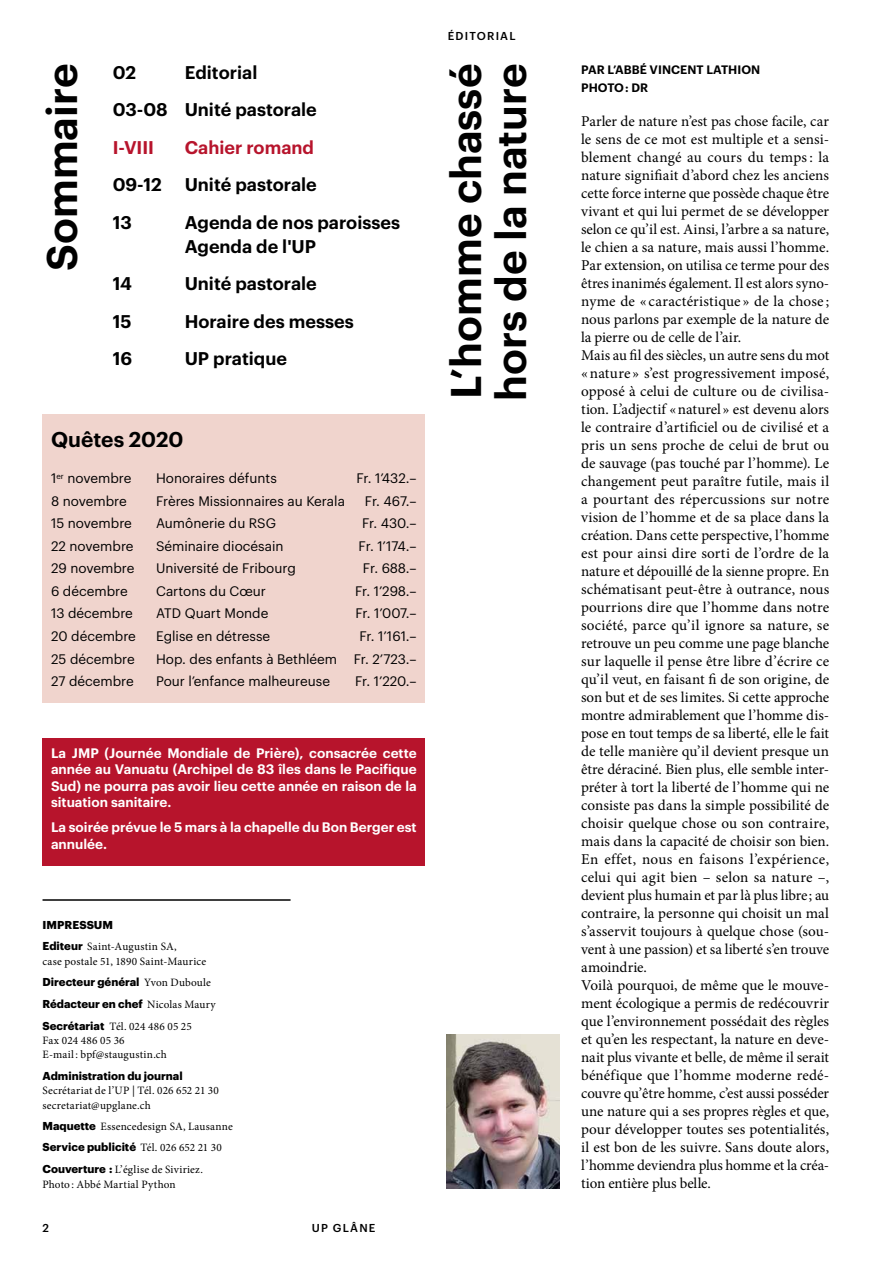
<style>
.page{position:relative;width:893px;height:1263px;background:#fff}
.page>*{position:absolute;margin:0;border:0;box-sizing:border-box;transform-origin:0 0}
.t1{font:600 42px/45px "Graphik";color:#000}
.t2{font:600 21px "Graphik";color:#000}
.t3{font:600 18px/37.5px "Graphik";color:#000}
.t4{font:600 18px "Graphik";color:#b7142c}
.t5{font:15px/18px "Minion Pro";color:#000}
.t6{font:13.5px "Graphik";color:#000}
.t7{font:600 13.5px/16.5px "Graphik";color:#fff;text-align:justify}
.t8{font:600 12px/18px "Graphik";letter-spacing:.005em;color:#000}
.t9{font:11.25px/14.2px "Minion Pro";letter-spacing:.02em;color:#000}
.t10{font:700 11.25px/21.8px "Graphik";color:#000}
.t11{font:500 11.25px "Graphik";letter-spacing:.105em;color:#000}
.s1{font-family:"Graphik";font-weight:700}
.s2{font-family:"Minion Pro";font-weight:400}
</style>
<div class="page">
<hr style="left:43px;top:899px;width:248px;height:2px;background:#000">
<div style="left:43px;top:414px;width:382px;height:288px;background:#f0d4cd"></div>
<img style="left:446px;top:1035px;width:114px;height:153px">
<div style="left:43px;top:738px;width:382px;height:128px;background:#b7142c"></div>
<p class="t3" style="left:113px;top:52px;width:206px;text-indent:72px">Editorial<br>03-08 Unité pastorale</p>
<p class="t4" style="left:113px;top:133px;width:43px">I-VIII</p>
<p class="t4" style="left:185px;top:133px;width:131px">Cahier romand</p>
<p class="t3" style="left:113px;top:164px;width:51px">09-12</p>
<p class="t3" style="left:185px;top:164px;width:134px">Unité pastorale</p>
<p class="t3" style="left:113px;top:202px;width:21px">13</p>
<p class="t3" style="left:185px;top:208px;width:217px;line-height:24px">Agenda de nos paroisses<br>Agenda de l'UP</p>
<p class="t3" style="left:113px;top:263px;width:21px">14</p>
<p class="t3" style="left:185px;top:263px;width:134px">Unité pastorale</p>
<p class="t3" style="left:113px;top:301px;width:20px">15</p>
<p class="t3" style="left:185px;top:301px;width:171px">Horaire des messes</p>
<p class="t3" style="left:113px;top:338px;width:21px">16</p>
<p class="t3" style="left:185px;top:338px;width:104px">UP pratique</p>
<h1 class="t1" style="left:36px;top:271px;width:209px;rotate:-90deg">Sommaire</h1>
<p class="t3" style="left:113px;top:52px;width:25px">02</p>
<h2 class="t2" style="left:51px;top:424px;width:134px">Quêtes 2020</h2>
<p class="t6" style="left:51px;top:468px;width:82px">1<sup>er</sup> novembre</p>
<p class="t6" style="left:156px;top:468px;width:122px">Honoraires défunts</p>
<p class="t6" style="left:356px;top:468px;width:62px">Fr. 1’432.–</p>
<p class="t6" style="left:51px;top:491px;width:77px">8 novembre</p>
<p class="t6" style="left:156px;top:491px;width:190px">Frères Missionnaires au Kerala</p>
<p class="t6" style="left:365px;top:491px;width:53px">Fr. 467.–</p>
<p class="t6" style="left:51px;top:513px;width:82px">15 novembre</p>
<p class="t6" style="left:156px;top:513px;width:122px">Aumônerie du RSG</p>
<p class="t6" style="left:362px;top:513px;width:56px">Fr. 430.–</p>
<p class="t6" style="left:51px;top:536px;width:84px">22 novembre</p>
<p class="t6" style="left:156px;top:536px;width:129px">Séminaire diocésain</p>
<p class="t6" style="left:359px;top:536px;width:60px">Fr. 1’174.–</p>
<p class="t6" style="left:51px;top:558px;width:85px">29 novembre</p>
<p class="t6" style="left:156px;top:558px;width:141px">Université de Fribourg</p>
<p class="t6" style="left:363px;top:558px;width:55px">Fr. 688.–</p>
<p class="t6" style="left:51px;top:581px;width:78px">6 décembre</p>
<p class="t6" style="left:156px;top:581px;width:111px">Cartons du Cœur</p>
<p class="t6" style="left:355px;top:581px;width:63px">Fr. 1’298.–</p>
<p class="t6" style="left:51px;top:603px;width:83px">13 décembre</p>
<p class="t6" style="left:156px;top:603px;width:114px">ATD Quart Monde</p>
<p class="t6" style="left:355px;top:603px;width:63px">Fr. 1’007.–</p>
<p class="t6" style="left:51px;top:626px;width:86px">20 décembre</p>
<p class="t6" style="left:156px;top:626px;width:116px">Eglise en détresse</p>
<p class="t6" style="left:359px;top:626px;width:59px">Fr. 1’161.–</p>
<p class="t6" style="left:51px;top:648px;width:85px">25 décembre</p>
<p class="t6" style="left:156px;top:648px;width:262px">Hop. des enfants à Bethléem Fr. 2’723.–</p>
<p class="t6" style="left:51px;top:671px;width:84px">27 décembre</p>
<p class="t6" style="left:156px;top:671px;width:175px">Pour l’enfance malheureuse</p>
<p class="t6" style="left:355px;top:671px;width:63px">Fr. 1’220.–</p>
<p class="t7" style="left:51px;top:743px;width:367px">La JMP (Journée Mondiale de Prière), consacrée cette année au Vanuatu (Archipel de 83 îles dans le Pacifique Sud) ne pourra pas avoir lieu cette année en raison de la situation sanitaire.</p>
<p class="t7" style="left:51px;top:818px;width:367px">La soirée prévue le 5 mars à la chapelle du Bon Berger est annulée.</p>
<p class="t10" style="left:43px;top:913px;width:72px">IMPRESSUM</p>
<p class="t9" style="left:43px;top:940px;width:165px"><span class="s1">Editeur</span> Saint-Augustin SA,<br>case postale 51, 1890 Saint-Maurice</p>
<p class="t10" style="left:43px;top:970px;width:175px">Directeur général <span class="s2">Yvon Duboule<br></span>Rédacteur en chef <span class="s2">Nicolas Maury</span></p>
<p class="t9" style="left:43px;top:1019px;width:151px"><span class="s1">Secrétariat</span> Tél. 024 486 05 25<br>Fax 024 486 05 36<br>E-mail: bpf@staugustin.ch</p>
<p class="t10" style="left:43px;top:1064px;width:142px">Administration du journal</p>
<p class="t9" style="left:43px;top:1084px;width:178px">Secrétariat de l’UP | Tél. 026 652 21 30 secretariat@upglane.ch</p>
<p class="t9" style="left:43px;top:1120px;width:192px"><span class="s1">Maquette</span> Essencedesign SA, Lausanne</p>
<p class="t10" style="left:43px;top:1135px;width:181px">Service publicité <span class="s2">Tél. 026 652 21 30</span></p>
<p class="t9" style="left:43px;top:1162px;width:162px;line-height:15px"><span class="s1">Couverture :</span> L’église de Siviriez.<br>Photo: Abbé Martial Python</p>
<p class="t11" style="left:43px;top:1219px;width:8px">2</p>
<p class="t11" style="left:312px;top:1219px;width:65px">UP GLÂNE</p>
<p class="t11" style="left:448px;top:27px;width:69px">ÉDITORIAL</p>
<h1 class="t1" style="left:440px;top:401px;width:339px;rotate:-90deg">L’homme chassé hors de la nature</h1>
<p class="t8" style="left:581px;top:59px;width:181px">PAR L’ABBÉ VINCENT LATHION<br>PHOTO : DR</p>
<p class="t5" style="left:581px;top:112px;width:250px">Parler de nature n’est pas chose facile, car le sens de ce mot est multiple et a sensi&shy;blement changé au cours du temps: la nature signifiait d’abord chez les anciens cette force interne que possède chaque être vivant et qui lui permet de se développer selon ce qu’il est. Ainsi, l’arbre a sa nature, le chien a sa nature, mais aussi l’homme.<br>Par extension, on utilisa ce terme pour des êtres inanimés également. Il est alors syno&shy;nyme de « caractéristique » de la chose ; nous parlons par exemple de la nature de la pierre ou de celle de l’air.<br>Mais au fil des siècles, un autre sens du mot «nature » s’est progressivement imposé, opposé à celui de culture ou de civilisa&shy;tion. L’adjectif «naturel» est devenu alors le contraire d’artificiel ou de civilisé et a pris un sens proche de celui de brut ou de sauvage (pas touché par l’homme). Le changement peut paraître futile, mais il a pourtant des répercussions sur notre vision de l’homme et de sa place dans la création. Dans cette perspective, l’homme est pour ainsi dire sorti de l’ordre de la nature et dépouillé de la sienne propre. En schématisant peut-être à outrance, nous pourrions dire que l’homme dans notre société, parce qu’il ignore sa nature, se retrouve un peu comme une page blanche sur laquelle il pense être libre d’écrire ce qu’il veut, en faisant fi de son origine, de son but et de ses limites. Si cette approche montre admirablement que l’homme dis&shy;pose en tout temps de sa liberté, elle le fait de telle manière qu’il devient presque un être déraciné. Bien plus, elle semble inter&shy;préter à tort la liberté de l’homme qui ne consiste pas dans la simple possibilité de choisir quelque chose ou son contraire, mais dans la capacité de choisir son bien.<br>En effet, nous en faisons l’expérience, celui qui agit bien – selon sa nature –, devient plus humain et par là plus libre; au contraire, la personne qui choisit un mal s’asservit toujours à quelque chose (sou&shy;vent à une passion) et sa liberté s’en trouve amoindrie.<br>Voilà pourquoi, de même que le mouve&shy;ment écologique a permis de redécouvrir que l’environnement possédait des règles et qu’en les respectant, la nature en deve&shy;nait plus vivante et belle, de même il serait bénéfique que l’homme moderne redé&shy;couvre qu’être homme, c’est aussi posséder une nature qui a ses propres règles et que, pour développer toutes ses potentialités, il est bon de les suivre. Sans doute alors, l’homme deviendra plus homme et la créa&shy;tion entière plus belle.</p>
</div>
